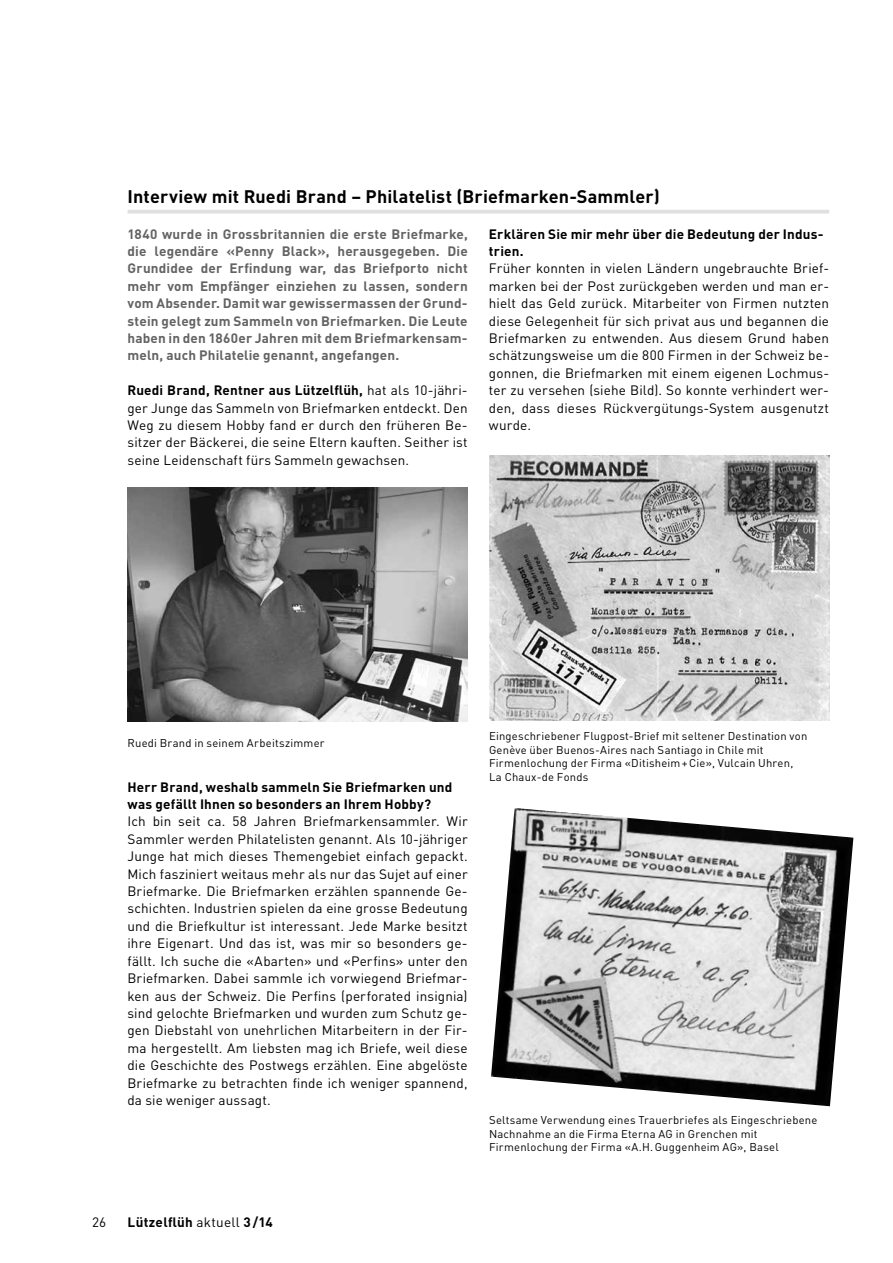
<style>
.page{position:relative;width:893px;height:1263px;background:#fff}
.page>*{position:absolute;margin:0;border:0;box-sizing:border-box;transform-origin:0 0}
.t1{font:700 18px "DIN";letter-spacing:.01em;color:#000}
.t2{font:13.5px/17.4px "DIN";letter-spacing:.01em;color:#000;text-align:justify}
.t3{font:700 13.5px/17.4px "DIN";letter-spacing:.01em;color:#636363;text-align:justify}
.t4{font:700 13.5px/17.4px "DIN";letter-spacing:.01em;color:#000}
.t5{font:11.25px/13.5px "DIN";letter-spacing:.02em;color:#000}
.s1{font-weight:700}
.s2{font-weight:400}
</style>
<div class="page">
<svg style="left:128px;top:210px;width:701px;height:4px;background:#e3e3e3"></svg>
<img style="left:128px;top:487px;width:340px;height:234px">
<img style="left:489px;top:455px;width:340px;height:265px">
<img style="left:491px;top:808px;width:362px;height:298px">
<h1 class="t1" style="left:128px;top:185px;width:534px">Interview mit Ruedi Brand – Philatelist (Briefmarken-Sammler)</h1>
<p class="t3" style="left:127px;top:224px;width:342px">1840 wurde in Grossbritannien die erste Briefmarke, die legendäre «Penny Black», herausgegeben. Die Grundidee der Erfindung war, das Briefporto nicht mehr vom Empfänger einziehen zu lassen, sondern vom Absender. Damit war gewissermassen der Grund&shy;stein gelegt zum Sammeln von Briefmarken. Die Leute haben in den 1860er Jahren mit dem Briefmarkensam&shy;meln, auch Philatelie genannt, angefangen.</p>
<p class="t2" style="left:128px;top:381px;width:342px"><span class="s1">Ruedi Brand, Rentner aus Lützelflüh,</span> hat als 10-jähri&shy;ger Junge das Sammeln von Briefmarken entdeckt. Den Weg zu diesem Hobby fand er durch den früheren Be&shy;sitzer der Bäckerei, die seine Eltern kauften. Seither ist seine Leidenschaft fürs Sammeln gewachsen.</p>
<p class="t4" style="left:489px;top:224px;width:336px">Erklären Sie mir mehr über die Bedeutung der Indus&shy;trien.</p>
<p class="t2" style="left:489px;top:260px;width:342px">Früher konnten in vielen Ländern ungebrauchte Brief&shy;marken bei der Post zurückgeben werden und man er&shy;hielt das Geld zurück. Mitarbeiter von Firmen nutzten diese Gelegenheit für sich privat aus und begannen die Briefmarken zu entwenden. Aus diesem Grund haben schätzungsweise um die 800 Firmen in der Schweiz be&shy;gonnen, die Briefmarken mit einem eigenen Lochmus&shy;ter zu versehen (siehe Bild). So konnte verhindert wer&shy;den, dass dieses Rückvergütungs-System ausgenutzt wurde.</p>
<p class="t5" style="left:128px;top:736px;width:199px">Ruedi Brand in seinem Arbeitszimmer</p>
<p class="t4" style="left:128px;top:777px;width:326px">Herr Brand, weshalb sammeln Sie Briefmarken und was gefällt Ihnen so besonders an Ihrem Hobby?</p>
<p class="t2" style="left:127px;top:813px;width:342px">Ich bin seit ca. 58 Jahren Briefmarkensammler. Wir Sammler werden Philatelisten genannt. Als 10-jähriger Junge hat mich dieses Themengebiet einfach gepackt.<br>Mich fasziniert weitaus mehr als nur das Sujet auf einer Briefmarke. Die Briefmarken erzählen spannende Ge&shy;schichten. Industrien spielen da eine grosse Bedeutung und die Briefkultur ist interessant. Jede Marke besitzt ihre Eigenart. Und das ist, was mir so besonders ge&shy;fällt. Ich suche die «Abarten» und «Perfins» unter den Briefmarken. Dabei sammle ich vorwiegend Briefmar&shy;ken aus der Schweiz. Die Perfins (perforated insignia) sind gelochte Briefmarken und wurden zum Schutz ge&shy;gen Diebstahl von unehrlichen Mitarbeitern in der Fir&shy;ma hergestellt. Am liebsten mag ich Briefe, weil diese die Geschichte des Postwegs erzählen. Eine abgelöste Briefmarke zu betrachten finde ich weniger spannend, da sie weniger aussagt.</p>
<p class="t5" style="left:489px;top:729px;width:320px">Eingeschriebener Flugpost-Brief mit seltener Destination von Genève über Buenos-Aires nach Santiago in Chile mit Firmenlochung der Firma «Ditisheim+Cie», Vulcain Uhren, La Chaux-de Fonds</p>
<p class="t5" style="left:489px;top:1113px;width:330px">Seltsame Verwendung eines Trauerbriefes als Eingeschriebene<br>Nachnahme an die Firma Eterna AG in Grenchen mit<br>Firmenlochung der Firma «A.H.Guggenheim AG», Basel</p>
<p class="t2" style="left:92px;top:1213px;width:16px">26</p>
<p class="t4" style="left:128px;top:1213px;width:147px">Lützelflüh <span class="s2">aktuell</span> 3 /14</p>
</div>
